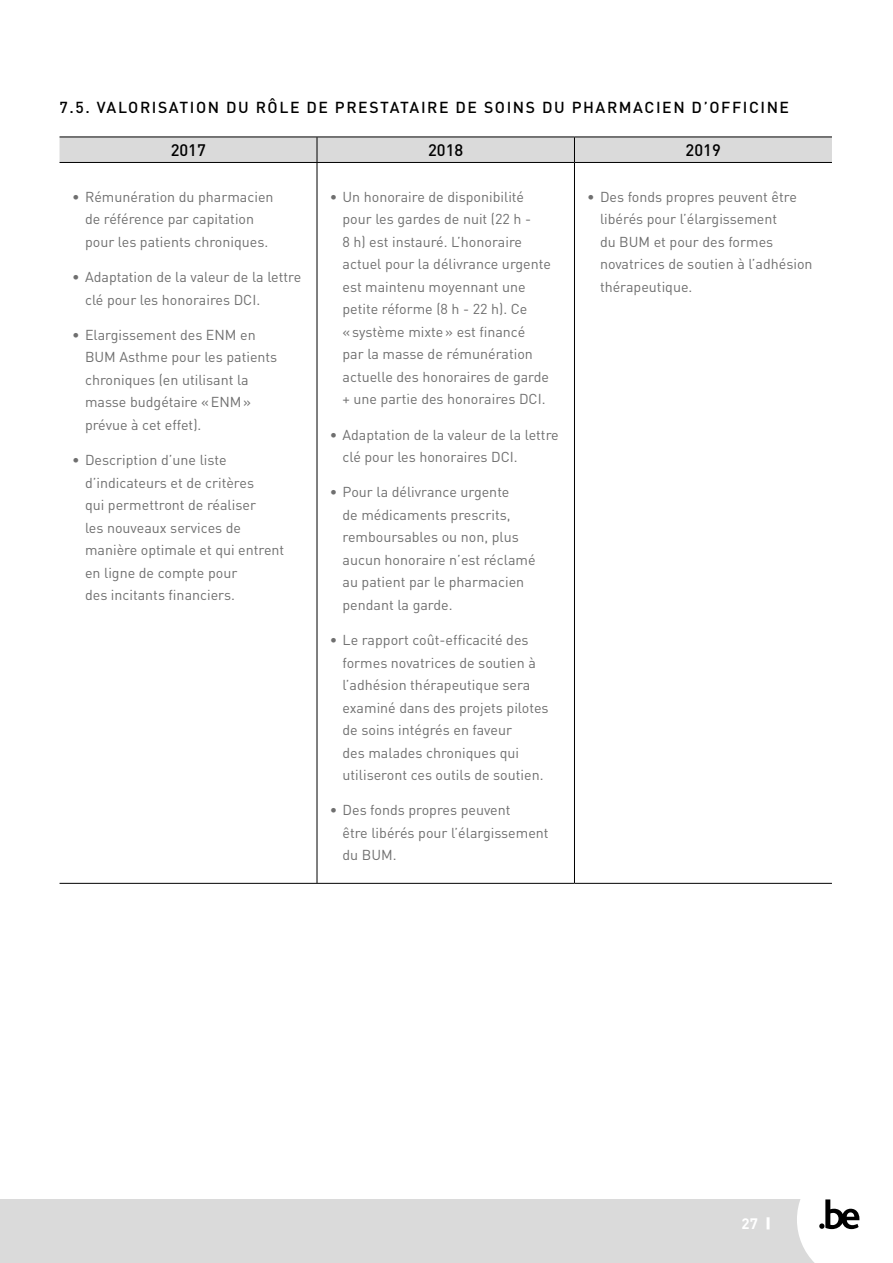
<style>
.page{position:relative;width:893px;height:1263px;background:#fff}
.page>*{position:absolute;margin:0;border:0;box-sizing:border-box;transform-origin:0 0}
.t1{font:500 16.5px "DINOT";color:#000}
.t2{font:500 15.75px "DINOT";letter-spacing:.1em;color:#000}
.t3{font:700 15px "DINOT";color:#fff}
.t4{font:14.25px/22.5px "DINOT";color:#6f6f6f}
</style>
<div class="page">
<div style="left:0;top:1199px;width:893px;height:64px;background:#dadada"></div>
<svg style="left:767px;top:1217px;width:3px;height:12px"></svg>
<svg style="left:797px;top:1199px;width:96px;height:64px;background:#e8e8e8"></svg>
<hr style="left:317px;top:163px;width:1px;height:720px;background:#000">
<hr style="left:574px;top:163px;width:1px;height:720px;background:#000">
<hr style="left:60px;top:883px;width:257px;height:1px;background:#000">
<hr style="left:317px;top:883px;width:257px;height:1px;background:#000">
<hr style="left:574px;top:883px;width:258px;height:1px;background:#000">
<div style="left:60px;top:137px;width:772px;height:25px;background:#dadada"></div>
<hr style="left:60px;top:162px;width:257px;height:1px;background:#000">
<hr style="left:317px;top:162px;width:257px;height:1px;background:#000">
<hr style="left:574px;top:162px;width:258px;height:1px;background:#000">
<p class="t2" style="left:60px;top:97px;width:731px">7.5. VALORISATION DU RÔLE DE PRESTATAIRE DE SOINS DU PHARMACIEN D’OFFICINE</p>
<p class="t1" style="left:171px;top:139px;width:37px">2017</p>
<p class="t1" style="left:428px;top:139px;width:37px">2018</p>
<p class="t1" style="left:686px;top:139px;width:37px">2019</p>
<p class="t4" style="left:72px;top:185px;width:203px;text-align:center">• Rémunération du pharmacien de référence par capitation pour les patients chroniques.</p>
<p class="t4" style="left:85px;top:265px;width:218px;text-indent:-13px">• Adaptation de la valeur de la lettre clé pour les honoraires DCI.</p>
<p class="t4" style="left:85px;top:323px;width:194px;text-indent:-13px">• Elargissement des ENM en<br>BUM Asthme pour les patients chroniques (en utilisant la masse budgétaire «ENM» prévue à cet effet).</p>
<p class="t4" style="left:85px;top:448px;width:201px;text-indent:-13px">• Description d’une liste d’indicateurs et de critères<br>qui permettront de réaliser<br>les nouveaux services de manière optimale et qui entrent en ligne de compte pour<br>des incitants financiers.</p>
<p class="t4" style="left:342px;top:185px;width:210px;text-indent:-13px">• Un honoraire de disponibilité pour les gardes de nuit (22 h -<br>8 h) est instauré. L’honoraire actuel pour la délivrance urgente est maintenu moyennant une petite réforme (8 h - 22 h). Ce «système mixte» est financé<br>par la masse de rémunération actuelle des honoraires de garde + une partie des honoraires DCI.</p>
<p class="t4" style="left:342px;top:423px;width:218px;text-indent:-13px">• Adaptation de la valeur de la lettre clé pour les honoraires DCI.</p>
<p class="t4" style="left:342px;top:480px;width:195px;text-indent:-13px">• Pour la délivrance urgente<br>de médicaments prescrits, remboursables ou non, plus aucun honoraire n’est réclamé au patient par le pharmacien pendant la garde.</p>
<p class="t4" style="left:342px;top:628px;width:208px;text-indent:-13px">• Le rapport coût-efficacité des formes novatrices de soutien à l’adhésion thérapeutique sera examiné dans des projets pilotes de soins intégrés en faveur<br>des malades chroniques qui utiliseront ces outils de soutien.</p>
<p class="t4" style="left:342px;top:798px;width:208px;text-indent:-13px">• Des fonds propres peuvent<br>être libérés pour l’élargissement du BUM.</p>
<p class="t4" style="left:600px;top:185px;width:214px;text-indent:-13px">• Des fonds propres peuvent être libérés pour l’élargissement<br>du BUM et pour des formes novatrices de soutien à l’adhésion thérapeutique.</p>
<p class="t3" style="left:741px;top:1213px;width:18px">27</p>
</div>
